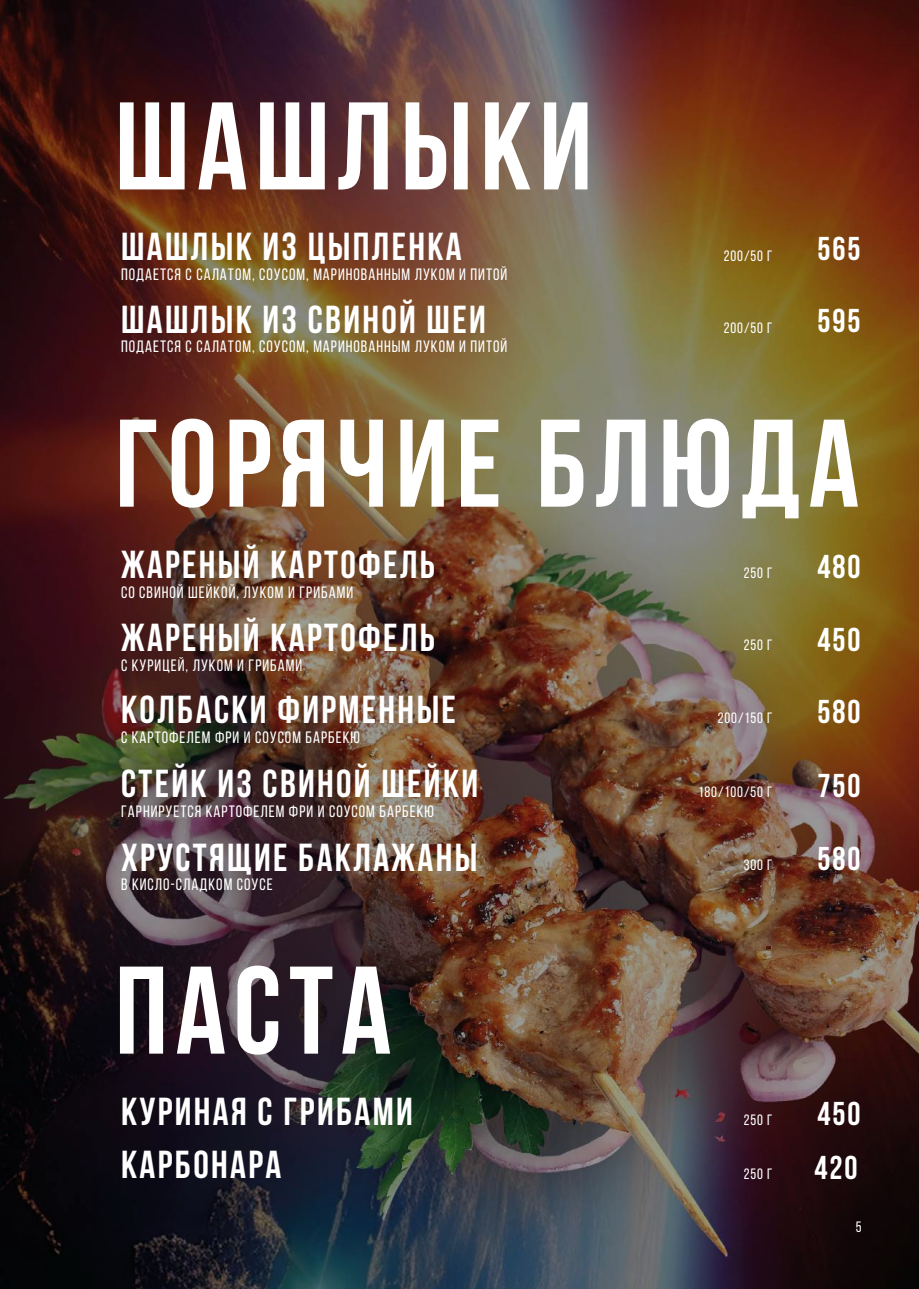
<style>
.page{position:relative;width:919px;height:1289px;background:#fff}
.page>*{position:absolute;margin:0;border:0;box-sizing:border-box;transform-origin:0 0}
.t1{font:700 124.35px "Bebas Neue";letter-spacing:.06em;color:#fff}
.t2{font:700 39px "Bebas Neue";letter-spacing:.06em;color:#fff}
.t3{font:700 33px "Bebas Neue";letter-spacing:.06em;color:#fff}
.t4{font:16.5px "Bebas Neue";letter-spacing:.06em;color:#fff}
.t5{font:15px "Bebas Neue";letter-spacing:.06em;color:#fff}
</style>
<div class="page">
<img style="left:0;top:0;width:918px;height:1288px">
<h1 class="t1" style="left:115px;top:78px;width:478px">ШАШЛЫКИ</h1>
<h2 class="t2" style="left:121px;top:225px;width:342px">Шашлык из цыпленка</h2>
<p class="t4" style="left:121px;top:265px;width:388px">подается с салатом, соусом, маринованным луком и питой</p>
<h2 class="t2" style="left:121px;top:298px;width:366px">Шашлык из свиной шеи</h2>
<p class="t4" style="left:121px;top:338px;width:388px">подается с салатом, соусом, маринованным луком и питой</p>
<p class="t5" style="left:723px;top:247px;width:50px">200/50 г</p>
<p class="t5" style="left:723px;top:319px;width:50px">200/50 г</p>
<h3 class="t3" style="left:817px;top:231px;width:45px">565</h3>
<h3 class="t3" style="left:817px;top:302px;width:45px">595</h3>
<h1 class="t1" style="left:115px;top:395px;width:745px">Горячие блюда</h1>
<h2 class="t2" style="left:121px;top:543px;width:315px">Жареный картофель</h2>
<p class="t4" style="left:121px;top:583px;width:233px">со свиной шейкой, луком и грибами</p>
<h3 class="t3" style="left:817px;top:549px;width:45px">480</h3>
<p class="t5" style="left:743px;top:565px;width:30px">250 г</p>
<h2 class="t2" style="left:121px;top:616px;width:315px">Жареный картофель</h2>
<p class="t4" style="left:121px;top:656px;width:183px">с курицей, луком и грибами</p>
<h2 class="t2" style="left:121px;top:688px;width:336px">Колбаски фирменные</h2>
<p class="t4" style="left:121px;top:728px;width:240px">с картофелем фри и соусом барбекю</p>
<h2 class="t2" style="left:121px;top:762px;width:358px">Стейк из свиной шейки</h2>
<p class="t4" style="left:121px;top:802px;width:314px">гарнируется картофелем фри и соусом барбекю</p>
<h2 class="t2" style="left:121px;top:835px;width:357px">Хрустящие баклажаны</h2>
<p class="t4" style="left:121px;top:875px;width:153px">в кисло-сладком соусе</p>
<h1 class="t1" style="left:115px;top:942px;width:278px">Паста</h1>
<p class="t5" style="left:743px;top:637px;width:30px">250 г</p>
<p class="t5" style="left:717px;top:709px;width:56px">200/150 г</p>
<p class="t5" style="left:698px;top:783px;width:76px">180/100/50 г</p>
<p class="t5" style="left:743px;top:857px;width:30px">300 г</p>
<h3 class="t3" style="left:817px;top:621px;width:45px">450</h3>
<h3 class="t3" style="left:817px;top:693px;width:45px">580</h3>
<h3 class="t3" style="left:817px;top:767px;width:45px">750</h3>
<h3 class="t3" style="left:817px;top:841px;width:45px">580</h3>
<h2 class="t2" style="left:121px;top:1089px;width:293px">Куриная с грибами</h2>
<h3 class="t3" style="left:817px;top:1094px;width:45px">450</h3>
<h2 class="t2" style="left:121px;top:1143px;width:162px">Карбонара</h2>
<h3 class="t3" style="left:814px;top:1149px;width:45px">420</h3>
<p class="t5" style="left:743px;top:1111px;width:30px">250 г</p>
<p class="t5" style="left:743px;top:1165px;width:30px">250 г</p>
<p class="t5" style="left:855px;top:1218px;width:7px">5</p>
</div>
